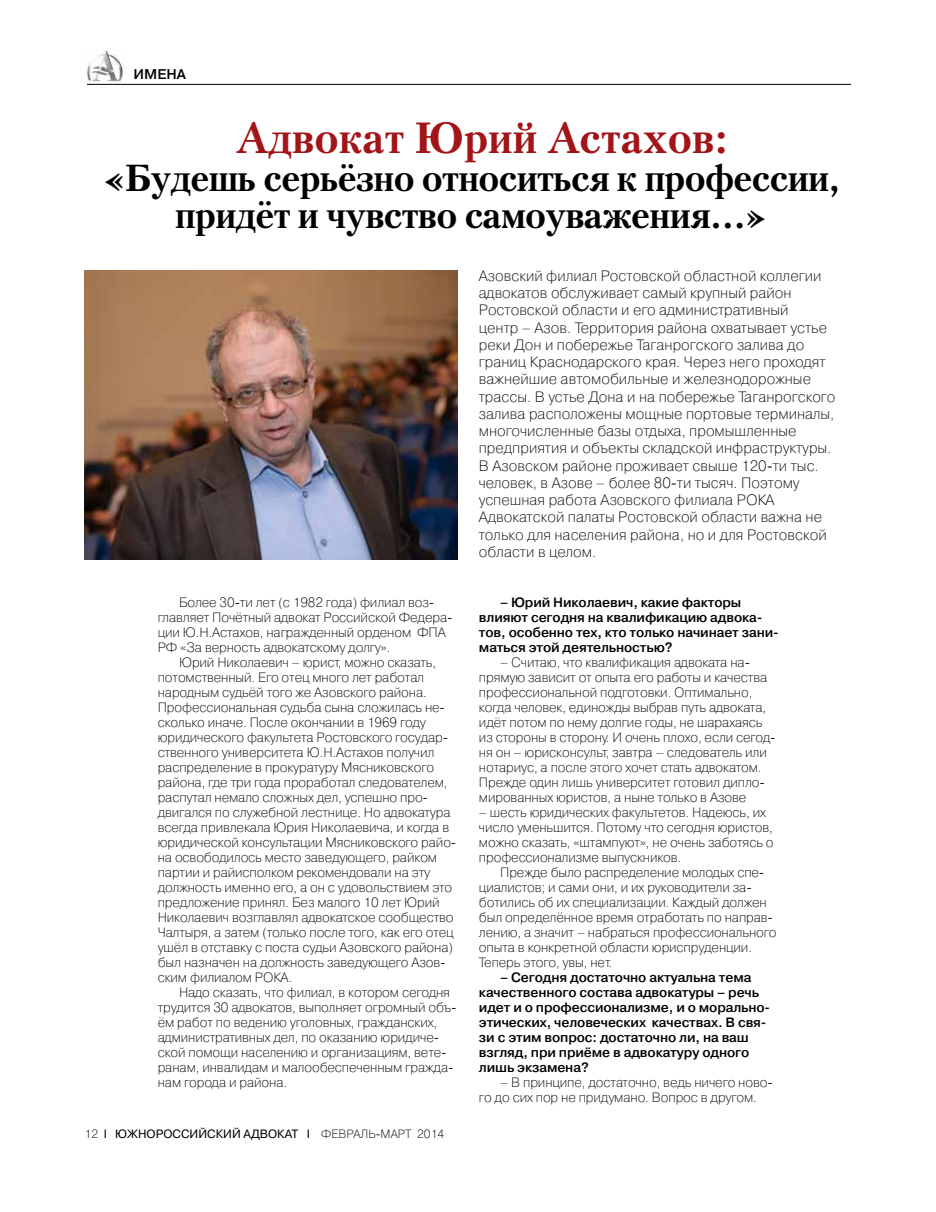
<style>
.page{position:relative;width:936px;height:1212px;background:#fff}
.page>*{position:absolute;margin:0;border:0;box-sizing:border-box;transform-origin:0 0}
.t1{font:700 43.5px "Petersburg C";color:#a31418}
.t2{font:700 37.5px/37.5px "Petersburg C";letter-spacing:-.02em;color:#000;text-align:center}
.t3{font:15px/17.2px "Pragmatica Light C";color:#000}
.t4{font:700 14.1px "Pragmatica Light C";color:#000}
.t5{font:13.5px/15px "Pragmatica Light C";letter-spacing:-.01em;color:#000}
.t6{font:700 13.5px/15px "Pragmatica Light C";letter-spacing:-.01em;color:#000}
.t7{font:12px "Pragmatica C";color:#000}
.s1{font-family:"Pragmatica Light C"}
</style>
<div class="page">
<img style="left:87px;top:50px;width:38px;height:32px">
<hr style="left:87px;top:84px;width:764px;height:1px;background:#000">
<img style="left:85px;top:271px;width:372px;height:289px">
<p class="t4" style="left:133px;top:67px;width:54px">ИМЕНА</p>
<h1 class="t1" style="left:236px;top:113px;width:493px">Адвокат Юрий Астахов:</h1>
<h2 class="t2" style="left:103px;top:159px;width:739px">«Будешь серьёзно относиться к профессии, придёт и чувство самоуважения…»</h2>
<p class="t3" style="left:479px;top:267px;width:358px">Азовский филиал Ростовской областной коллегии адвокатов обслуживает самый крупный район Ростовской области и его административный<br>центр – Азов. Территория района охватывает устье реки Дон и побережье Таганрогского залива до границ Краснодарского края. Через него проходят важнейшие автомобильные и железнодорожные трассы. В устье Дона и на побережье Таганрогского залива расположены мощные портовые терминалы, многочисленные базы отдыха, промышленные предприятия и объекты складской инфраструктуры.<br>В Азовском районе проживает свыше 120-ти тыс. человек, в Азове – более 80-ти тысяч. Поэтому успешная работа Азовского филиала РОКА Адвокатской палаты Ростовской области важна не только для населения района, но и для Ростовской области в целом.</p>
<p class="t5" style="left:158px;top:595px;width:296px;text-indent:21px">Более 30-ти лет (с 1982 года) филиал воз&shy;главляет Почётный адвокат Российской Федера&shy;ции Ю.Н.Астахов, награжденный орденом ФПА РФ «За верность адвокатскому долгу».</p>
<p class="t5" style="left:158px;top:655px;width:300px;text-indent:21px">Юрий Николаевич – юрист, можно сказать, потомственный. Его отец много лет работал народным судьёй того же Азовского района.<br>Профессиональная судьба сына сложилась не&shy;сколько иначе. После окончании в 1969 году юридического факультета Ростовского государ&shy;ственного университета Ю.Н.Астахов получил распределение в прокуратуру Мясниковского района, где три года проработал следователем, распутал немало сложных дел, успешно про&shy;двигался по служебной лестнице. Но адвокатура всегда привлекала Юрия Николаевича, и когда в юридической консультации Мясниковского райо&shy;на освободилось место заведующего, райком партии и райисполком рекомендовали на эту должность именно его, а он с удовольствием это предложение принял. Без малого 10 лет Юрий Николаевич возглавлял адвокатское сообщество Чалтыря, а затем (только после того, как его отец ушёл в отставку с поста судьи Азовского района) был назначен на должность заведующего Азов&shy;ским филиалом РОКА.</p>
<p class="t5" style="left:158px;top:985px;width:300px;text-indent:21px">Надо сказать, что филиал, в котором сегодня трудится 30 адвокатов, выполняет огромный объ&shy;ём работ по ведению уголовных, гражданских, административных дел, по оказанию юридиче&shy;ской помощи населению и организациям, вете&shy;ранам, инвалидам и малообеспеченным гражда&shy;нам города и района.</p>
<p class="t7" style="left:85px;top:1127px;width:361px"><span class="s1">12</span> I ЮЖНОРОССИЙСКИЙ АДВОКАТ I <span class="s1">февраль-март 2014</span></p>
<p class="t6" style="left:479px;top:595px;width:301px;text-indent:21px">– Юрий Николаевич, какие факторы влияют сегодня на квалификацию адвока&shy;тов, особенно тех, кто только начинает зани&shy;маться этой деятельностью?</p>
<p class="t5" style="left:479px;top:655px;width:298px;text-indent:21px">– Считаю, что квалификация адвоката на&shy;прямую зависит от опыта его работы и качества профессиональной подготовки. Оптимально, когда человек, единожды выбрав путь адвоката, идёт потом по нему долгие годы, не шарахаясь из стороны в сторону. И очень плохо, если сегод&shy;ня он – юрисконсульт, завтра – следователь или нотариус, а после этого хочет стать адвокатом.<br>Прежде один лишь университет готовил дипло&shy;мированных юристов, а ныне только в Азове</p>
<p class="t5" style="left:479px;top:805px;width:296px">– шесть юридических факультетов. Надеюсь, их число уменьшится. Потому что сегодня юристов, можно сказать, «штампуют», не очень заботясь о профессионализме выпускников.</p>
<p class="t5" style="left:479px;top:865px;width:299px;text-indent:21px">Прежде было распределение молодых спе&shy;циалистов; и сами они, и их руководители за&shy;ботились об их специализации. Каждый должен был определённое время отработать по направ&shy;лению, а значит – набраться профессионального опыта в конкретной области юриспруденции.<br>Теперь этого, увы, нет.</p>
<p class="t6" style="left:479px;top:970px;width:293px;text-indent:21px">– Сегодня достаточно актуальна тема качественного состава адвокатуры – речь идет и о профессионализме, и о морально&shy;этических, человеческих качествах. В свя&shy;зи с этим вопрос: достаточно ли, на ваш взгляд, при приёме в адвокатуру одного лишь экзамена?</p>
<p class="t5" style="left:479px;top:1075px;width:295px;text-indent:21px">– В принципе, достаточно, ведь ничего ново&shy;го до сих пор не придумано. Вопрос в другом.</p>
</div>
